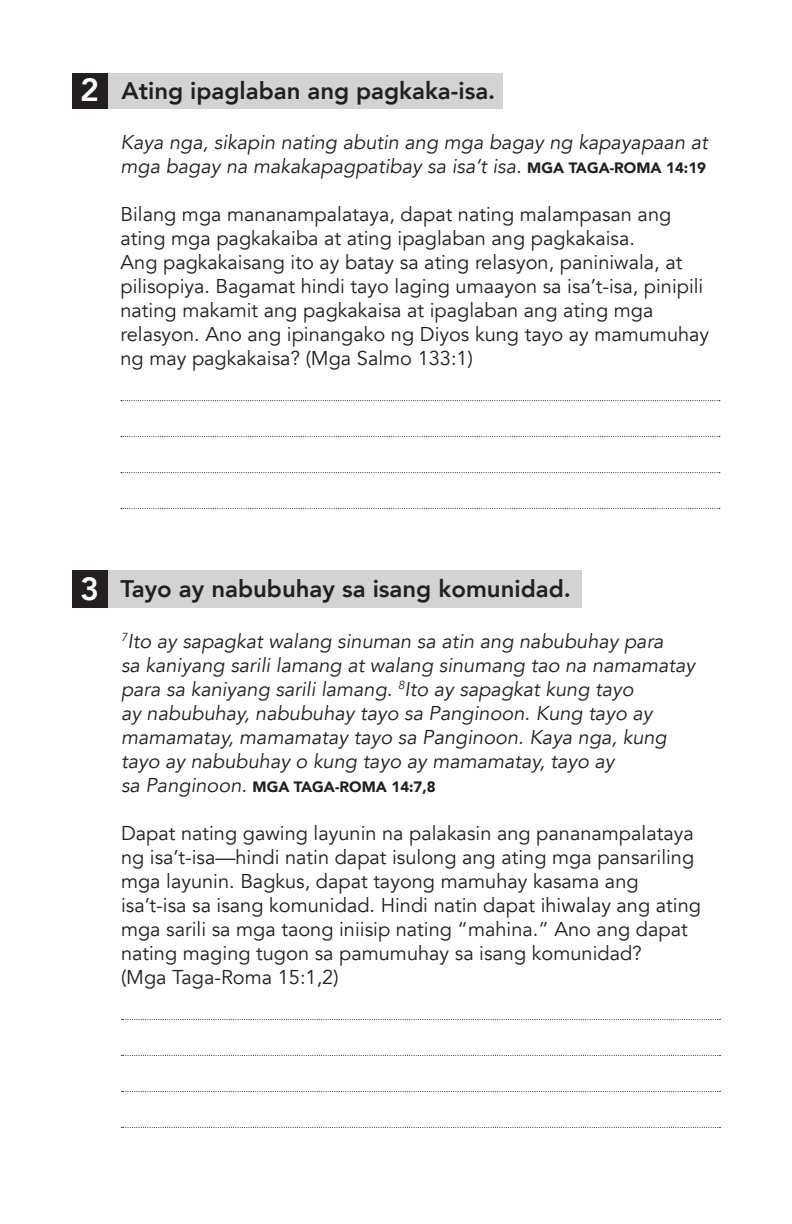
<style>
.page{position:relative;width:792px;height:1224px;background:#fff}
.page>*{position:absolute;margin:0;border:0;box-sizing:border-box;transform-origin:0 0}
.t1{font:800 32px "Avenir";color:#fff}
.t2{font:800 24px "Avenir";color:#231f20}
.t3{font:20px/24px "Avenir";color:#231f20}
.t4{font:italic 20px/24px "Avenir";color:#231f20}
.t5{font:900 15px "Avenir";color:#231f20}
.s1{font-weight:900;font-style:normal;font-size:15px}
.s2{font-weight:400;font-style:italic;font-size:20px}
</style>
<div class="page">
<svg style="left:121px;top:400px;width:599px;height:1px"></svg>
<svg style="left:121px;top:436px;width:599px;height:1px"></svg>
<svg style="left:121px;top:472px;width:599px;height:1px"></svg>
<svg style="left:121px;top:508px;width:599px;height:1px"></svg>
<svg style="left:122px;top:1019px;width:599px;height:1px"></svg>
<svg style="left:122px;top:1055px;width:599px;height:1px"></svg>
<svg style="left:122px;top:1091px;width:599px;height:1px"></svg>
<svg style="left:122px;top:1127px;width:599px;height:1px"></svg>
<div style="left:72px;top:73px;width:36px;height:36px;background:#231f20"></div>
<div style="left:72px;top:570px;width:35px;height:38px;background:#231f20"></div>
<div style="left:108px;top:73px;width:395px;height:36px;background:#d3d3d3"></div>
<div style="left:78px;top:570px;width:504px;height:38px;background:#d3d3d3"></div>
<h1 class="t1" style="left:80px;top:65px;width:20px">2</h1>
<p class="t2" style="left:121px;top:72px;width:375px">Ating ipaglaban ang pagkaka-isa.</p>
<p class="t4" style="left:120px;top:131px;width:589px">Kaya nga, sikapin nating abutin ang mga bagay ng kapayapaan at mga bagay na makakapagpatibay sa isa’t isa. <span class="s1">MGA TAGA-ROMA 14:19</span></p>
<p class="t3" style="left:120px;top:203px;width:590px">Bilang mga mananampalataya, dapat nating malampasan ang ating mga pagkakaiba at ating ipaglaban ang pagkakaisa.<br>Ang pagkakaisang ito ay batay sa ating relasyon, paniniwala, at pilisopiya. Bagamat hindi tayo laging umaayon sa isa’t-isa, pinipili nating makamit ang pagkakaisa at ipaglaban ang ating mga relasyon. Ano ang ipinangako ng Diyos kung tayo ay mamumuhay ng may pagkakaisa? (Mga Salmo 133:1)</p>
<h1 class="t1" style="left:80px;top:564px;width:20px">3</h1>
<p class="t2" style="left:120px;top:570px;width:452px">Tayo ay nabubuhay sa isang komunidad.</p>
<p class="t4" style="left:121px;top:629px;width:576px"><sup>7</sup>Ito ay sapagkat walang sinuman sa atin ang nabubuhay para<br>sa kaniyang sarili lamang at walang sinumang tao na namamatay para sa kaniyang sarili lamang. <sup>8</sup>Ito ay sapagkat kung tayo<br>ay nabubuhay, nabubuhay tayo sa Panginoon. Kung tayo ay mamamatay, mamamatay tayo sa Panginoon. Kaya nga, kung tayo ay nabubuhay o kung tayo ay mamamatay, tayo ay</p>
<p class="t5" style="left:121px;top:774px;width:316px"><span class="s2">sa Panginoon.</span> MGA TAGA-ROMA 14:7,8</p>
<p class="t3" style="left:121px;top:821px;width:581px">Dapat nating gawing layunin na palakasin ang pananampalataya ng isa’t-isa—hindi natin dapat isulong ang ating mga pansariling mga layunin. Bagkus, dapat tayong mamuhay kasama ang isa’t-isa sa isang komunidad. Hindi natin dapat ihiwalay ang ating mga sarili sa mga taong iniisip nating “mahina.” Ano ang dapat nating maging tugon sa pamumuhay sa isang komunidad?<br>(Mga Taga-Roma 15:1,2)</p>
</div>
